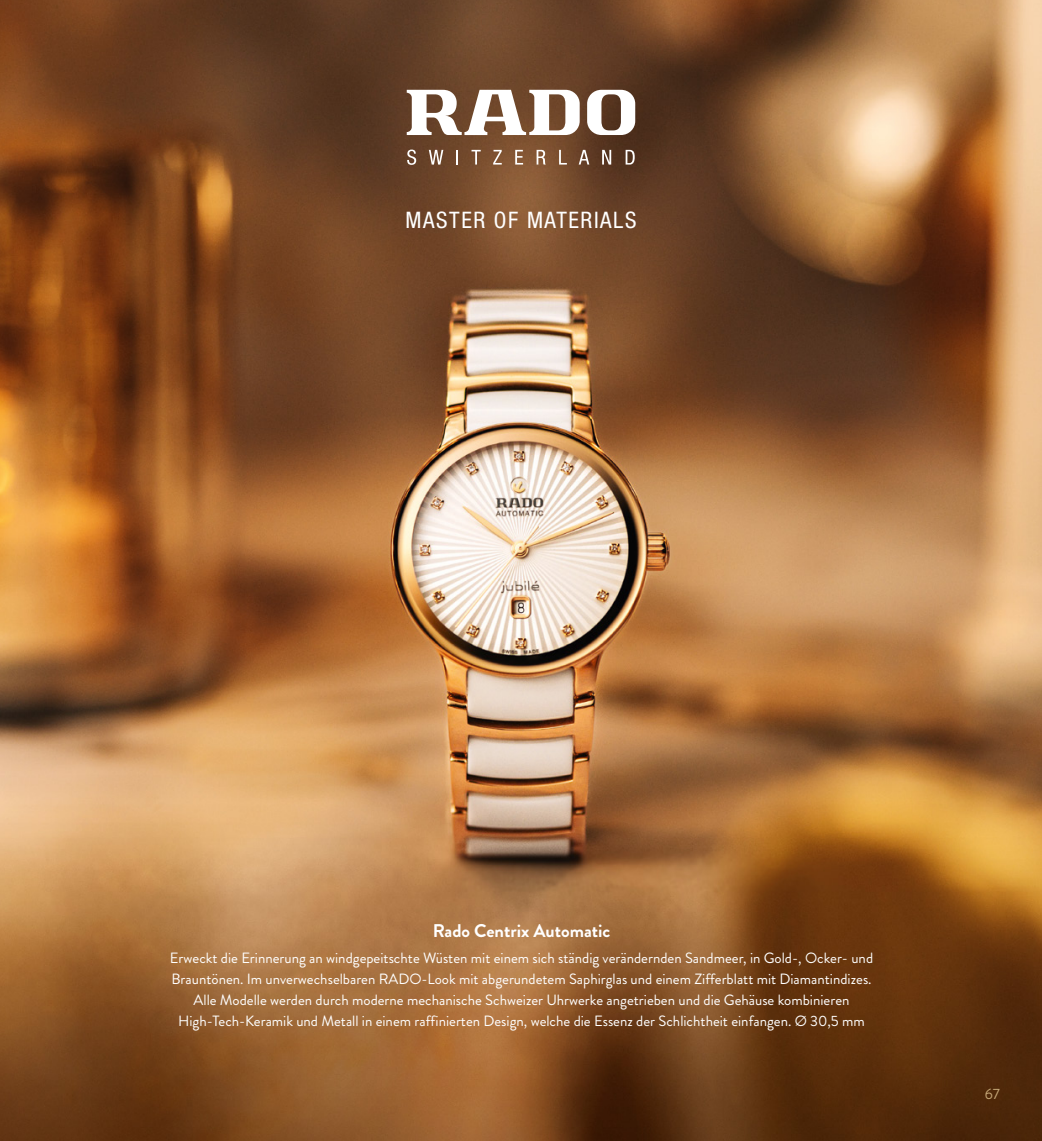
<style>
.page{position:relative;width:1042px;height:1141px;background:#fff}
.page>*{position:absolute;margin:0;border:0;box-sizing:border-box;transform-origin:0 0}
.t1{font:condensed 22.75px "Helvetica Neue LT Std";letter-spacing:.07em;color:#fff}
.text_beschreibung{font:700 18.38px "Brandon Grotesque";color:#fff}
.Seitenzahlen{font:14.88px/21px "Brandon Grotesque";color:#fff;text-align:center}
.t2{font:14.88px "Brandon Grotesque";color:#c5a777}
</style>
<div class="page">
<img style="left:0;top:0;width:1042px;height:1141px">
<svg style="left:407px;top:90px;width:173px;height:45px"></svg>
<svg style="left:587px;top:90px;width:48px;height:45px"></svg>
<svg style="left:407px;top:150px;width:9px;height:15px"></svg>
<svg style="left:429px;top:150px;width:14px;height:15px"></svg>
<svg style="left:456px;top:150px;width:2px;height:15px"></svg>
<svg style="left:471px;top:150px;width:10px;height:15px"></svg>
<svg style="left:493px;top:150px;width:9px;height:15px"></svg>
<svg style="left:515px;top:150px;width:8px;height:15px"></svg>
<svg style="left:536px;top:150px;width:10px;height:15px"></svg>
<svg style="left:559px;top:150px;width:8px;height:15px"></svg>
<svg style="left:579px;top:150px;width:10px;height:15px"></svg>
<svg style="left:602px;top:150px;width:9px;height:15px"></svg>
<svg style="left:625px;top:150px;width:10px;height:15px"></svg>
<p class="t1" style="left:406px;top:206px;width:232px">MASTER OF MATERIALS</p>
<p class="text_beschreibung" style="left:433px;top:917px;width:179px">Rado Centrix Automatic</p>
<p class="Seitenzahlen" style="left:170px;top:947px;width:705px">Erweckt die Erinnerung an windgepeitschte Wüsten mit einem sich ständig verändernden Sandmeer, in Gold-, Ocker- und Brauntönen. Im unverwechselbaren RADO-Look mit abgerundetem Saphirglas und einem Zifferblatt mit Diamantindizes.<br>Alle Modelle werden durch moderne mechanische Schweizer Uhrwerke angetrieben und die Gehäuse kombinieren High-Tech-Keramik und Metall in einem raffinierten Design, welche die Essenz der Schlichtheit einfangen. Ø 30,5 mm</p>
<p class="t2" style="left:984px;top:1083px;width:17px">67</p>
</div>
